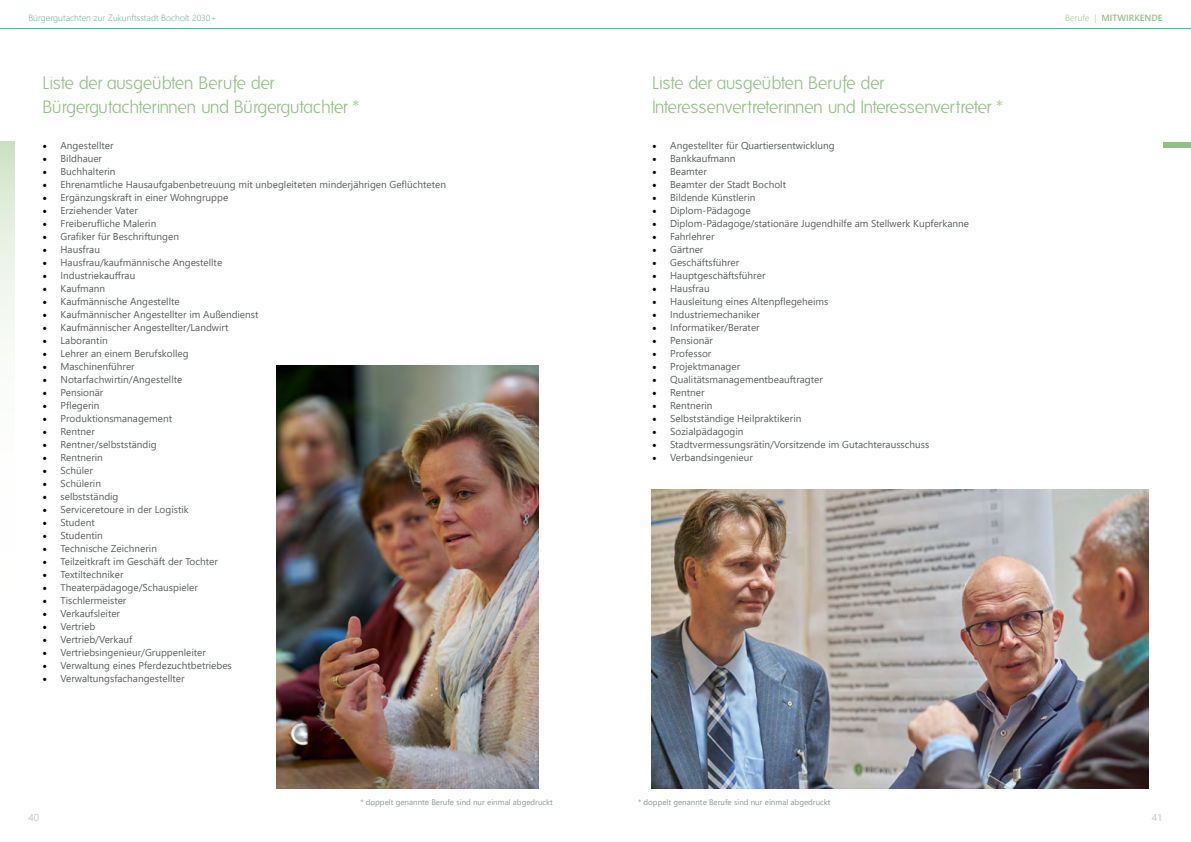
<style>
.page{position:relative;width:1191px;height:842px;background:#fff}
.page>*{position:absolute;margin:0;border:0;box-sizing:border-box;transform-origin:0 0}
.t1{font:300 18px/24px "Folks";letter-spacing:-.03em;color:#91c083}
.t2{font:10px "Segoe UI";color:#5c6062}
.t3{font:10px "Segoe UI";color:#c3c9c5}
.t4{font:300 9px "Segoe UI";color:#58ad91}
.t5{font:600 9px "Segoe UI";color:#91c083}
.t6{font:8px "Segoe UI";color:#91989c}
.s1{font-weight:300}
.s2{font-family:"Minion Pro";font-size:12px;color:#000}
</style>
<div class="page">
<hr style="left:0;top:28px;width:1191px;height:1px;background:#58ad91">
<svg style="left:0;top:142px;width:14px;height:195px"></svg>
<div style="left:1162px;top:142px;width:29px;height:5px;background:#91c083"></div>
<img style="left:276px;top:366px;width:262px;height:423px">
<img style="left:652px;top:490px;width:496px;height:299px">
<p class="t4" style="left:28px;top:10px;width:190px">Bürgergutachten zur Zukunftsstadt Bocholt 2030+</p>
<p class="t5" style="left:1065px;top:10px;width:99px"><span class="s1">Berufe |</span> MITWIRKENDE</p>
<h1 class="t1" style="left:43px;top:72px;width:318px">Liste der ausgeübten Berufe der<br>Bürgergutachterinnen und Bürgergutachter *</h1>
<p class="t2" style="left:43px;top:136px;width:73px"><span class="s2">•</span> Angestellter</p>
<p class="t2" style="left:43px;top:149px;width:61px"><span class="s2">•</span> Bildhauer</p>
<p class="t2" style="left:43px;top:162px;width:75px"><span class="s2">•</span> Buchhalterin</p>
<p class="t2" style="left:43px;top:175px;width:405px"><span class="s2">•</span> Ehrenamtliche Hausaufgabenbetreuung mit unbegleiteten minderjährigen Geflüchteten</p>
<p class="t2" style="left:43px;top:188px;width:187px"><span class="s2">•</span> Ergänzungskraft in einer Wohngruppe</p>
<p class="t2" style="left:43px;top:201px;width:97px"><span class="s2">•</span> Erziehender Vater</p>
<p class="t2" style="left:43px;top:214px;width:115px"><span class="s2">•</span> Freiberufliche Malerin</p>
<p class="t2" style="left:43px;top:227px;width:138px"><span class="s2">•</span> Grafiker für Beschriftungen</p>
<p class="t2" style="left:43px;top:240px;width:59px"><span class="s2">•</span> Hausfrau</p>
<p class="t2" style="left:43px;top:253px;width:181px"><span class="s2">•</span> Hausfrau/kaufmännische Angestellte</p>
<p class="t2" style="left:43px;top:266px;width:94px"><span class="s2">•</span> Industriekauffrau</p>
<p class="t2" style="left:43px;top:279px;width:64px"><span class="s2">•</span> Kaufmann</p>
<p class="t2" style="left:43px;top:292px;width:139px"><span class="s2">•</span> Kaufmännische Angestellte</p>
<p class="t2" style="left:43px;top:305px;width:217px"><span class="s2">•</span> Kaufmännischer Angestellter im Außendienst</p>
<p class="t2" style="left:43px;top:318px;width:187px"><span class="s2">•</span> Kaufmännischer Angestellter/Landwirt</p>
<p class="t2" style="left:43px;top:331px;width:67px"><span class="s2">•</span> Laborantin</p>
<p class="t2" style="left:43px;top:344px;width:148px"><span class="s2">•</span> Lehrer an einem Berufskolleg</p>
<p class="t2" style="left:43px;top:357px;width:94px"><span class="s2">•</span> Maschinenführer</p>
<p class="t2" style="left:43px;top:370px;width:141px"><span class="s2">•</span> Notarfachwirtin/Angestellte</p>
<p class="t2" style="left:43px;top:383px;width:62px"><span class="s2">•</span> Pensionär</p>
<p class="t2" style="left:43px;top:396px;width:59px"><span class="s2">•</span> Pflegerin</p>
<p class="t2" style="left:43px;top:409px;width:131px"><span class="s2">•</span> Produktionsmanagement</p>
<p class="t2" style="left:43px;top:422px;width:54px"><span class="s2">•</span> Rentner</p>
<p class="t2" style="left:43px;top:435px;width:116px"><span class="s2">•</span> Rentner/selbstständig</p>
<p class="t2" style="left:43px;top:448px;width:62px"><span class="s2">•</span> Rentnerin</p>
<p class="t2" style="left:43px;top:461px;width:52px"><span class="s2">•</span> Schüler</p>
<p class="t2" style="left:43px;top:474px;width:60px"><span class="s2">•</span> Schülerin</p>
<p class="t2" style="left:43px;top:487px;width:77px"><span class="s2">•</span> selbstständig</p>
<p class="t2" style="left:43px;top:500px;width:148px"><span class="s2">•</span> Serviceretoure in der Logistik</p>
<p class="t2" style="left:43px;top:513px;width:54px"><span class="s2">•</span> Student</p>
<p class="t2" style="left:43px;top:526px;width:62px"><span class="s2">•</span> Studentin</p>
<p class="t2" style="left:43px;top:539px;width:116px"><span class="s2">•</span> Technische Zeichnerin</p>
<p class="t2" style="left:43px;top:552px;width:177px"><span class="s2">•</span> Teilzeitkraft im Geschäft der Tochter</p>
<p class="t2" style="left:43px;top:565px;width:82px"><span class="s2">•</span> Textiltechniker</p>
<p class="t2" style="left:43px;top:578px;width:157px"><span class="s2">•</span> Theaterpädagoge/Schauspieler</p>
<p class="t2" style="left:43px;top:591px;width:85px"><span class="s2">•</span> Tischlermeister</p>
<p class="t2" style="left:43px;top:604px;width:79px"><span class="s2">•</span> Verkaufsleiter</p>
<p class="t2" style="left:43px;top:617px;width:54px"><span class="s2">•</span> Vertrieb</p>
<p class="t2" style="left:43px;top:630px;width:91px"><span class="s2">•</span> Vertrieb/Verkauf</p>
<p class="t2" style="left:43px;top:643px;width:165px"><span class="s2">•</span> Vertriebsingenieur/Gruppenleiter</p>
<p class="t2" style="left:43px;top:656px;width:191px"><span class="s2">•</span> Verwaltung eines Pferdezuchtbetriebes</p>
<p class="t2" style="left:43px;top:669px;width:144px"><span class="s2">•</span> Verwaltungsfachangestellter</p>
<h1 class="t1" style="left:652px;top:72px;width:352px">Liste der ausgeübten Berufe der<br>Interessenvertreterinnen und Interessenvertreter *</h1>
<p class="t2" style="left:652px;top:136px;width:184px"><span class="s2">•</span> Angestellter für Quartiersentwicklung</p>
<p class="t2" style="left:652px;top:149px;width:85px"><span class="s2">•</span> Bankkaufmann</p>
<p class="t2" style="left:652px;top:162px;width:56px"><span class="s2">•</span> Beamter</p>
<p class="t2" style="left:652px;top:175px;width:135px"><span class="s2">•</span> Beamter der Stadt Bocholt</p>
<p class="t2" style="left:652px;top:188px;width:105px"><span class="s2">•</span> Bildende Künstlerin</p>
<p class="t2" style="left:652px;top:201px;width:100px"><span class="s2">•</span> Diplom-Pädagoge</p>
<p class="t2" style="left:652px;top:214px;width:318px"><span class="s2">•</span> Diplom-Pädagoge/stationäre Jugendhilfe am Stellwerk Kupferkanne</p>
<p class="t2" style="left:652px;top:227px;width:64px"><span class="s2">•</span> Fahrlehrer</p>
<p class="t2" style="left:652px;top:240px;width:53px"><span class="s2">•</span> Gärtner</p>
<p class="t2" style="left:652px;top:253px;width:89px"><span class="s2">•</span> Geschäftsführer</p>
<p class="t2" style="left:652px;top:266px;width:115px"><span class="s2">•</span> Hauptgeschäftsführer</p>
<p class="t2" style="left:652px;top:279px;width:59px"><span class="s2">•</span> Hausfrau</p>
<p class="t2" style="left:652px;top:292px;width:178px"><span class="s2">•</span> Hausleitung eines Altenpflegeheims</p>
<p class="t2" style="left:652px;top:305px;width:109px"><span class="s2">•</span> Industriemechaniker</p>
<p class="t2" style="left:652px;top:318px;width:109px"><span class="s2">•</span> Informatiker/Berater</p>
<p class="t2" style="left:652px;top:331px;width:62px"><span class="s2">•</span> Pensionär</p>
<p class="t2" style="left:652px;top:344px;width:61px"><span class="s2">•</span> Professor</p>
<p class="t2" style="left:652px;top:357px;width:89px"><span class="s2">•</span> Projektmanager</p>
<p class="t2" style="left:652px;top:370px;width:172px"><span class="s2">•</span> Qualitätsmanagementbeauftragter</p>
<p class="t2" style="left:652px;top:383px;width:54px"><span class="s2">•</span> Rentner</p>
<p class="t2" style="left:652px;top:396px;width:62px"><span class="s2">•</span> Rentnerin</p>
<p class="t2" style="left:652px;top:409px;width:151px"><span class="s2">•</span> Selbstständige Heilpraktikerin</p>
<p class="t2" style="left:652px;top:422px;width:93px"><span class="s2">•</span> Sozialpädagogin</p>
<p class="t2" style="left:652px;top:435px;width:278px"><span class="s2">•</span> Stadtvermessungsrätin/Vorsitzende im Gutachterausschuss</p>
<p class="t2" style="left:652px;top:448px;width:102px"><span class="s2">•</span> Verbandsingenieur</p>
<p class="t6" style="left:360px;top:795px;width:194px">* doppelt genannte Berufe sind nur einmal abgedruckt</p>
<p class="t6" style="left:638px;top:795px;width:194px">* doppelt genannte Berufe sind nur einmal abgedruckt</p>
<p class="t3" style="left:28px;top:808px;width:12px">40</p>
<p class="t3" style="left:1151px;top:808px;width:12px">41</p>
</div>
